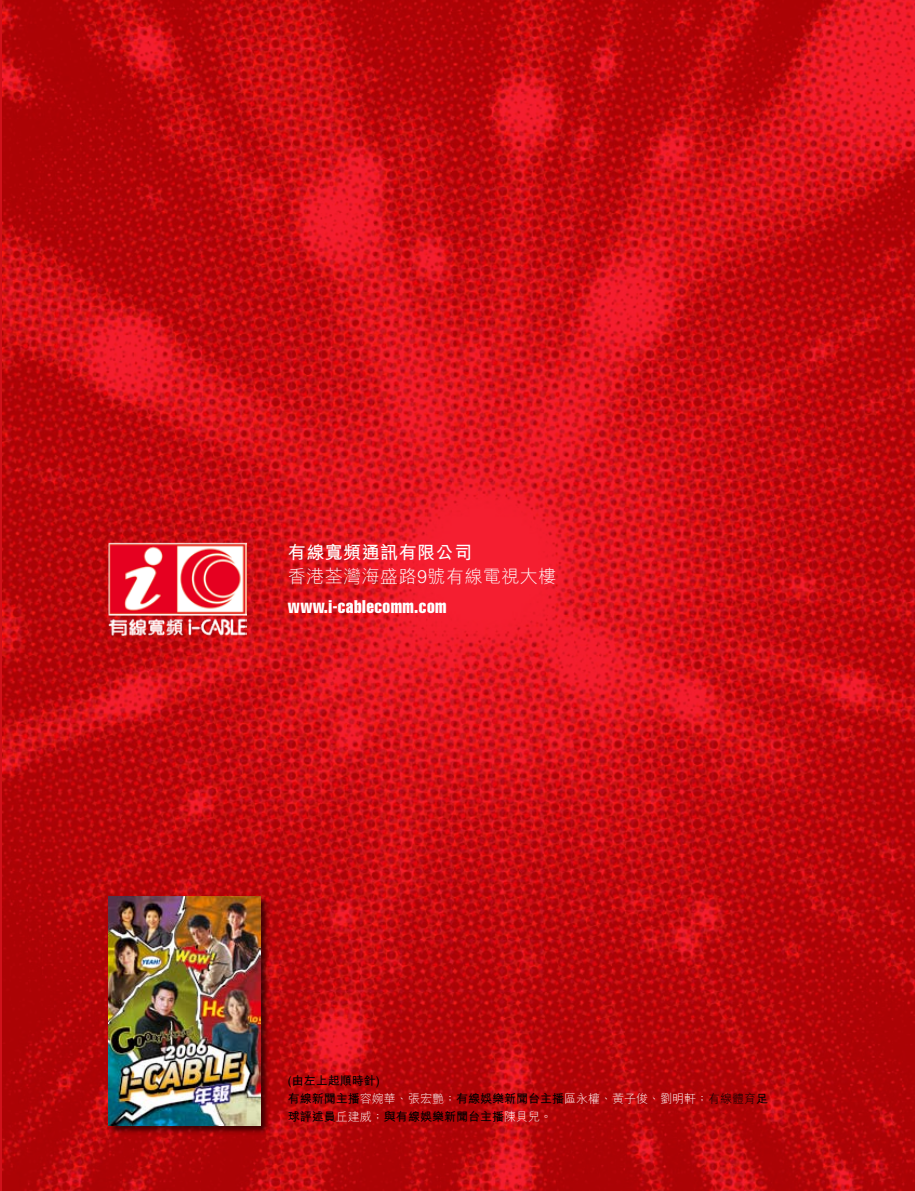
<style>
.page{position:relative;width:915px;height:1191px;background:#fff}
.page>*{position:absolute;margin:0;border:0;box-sizing:border-box;transform-origin:0 0}
.t1{font:extra-condensed 18px "Helvetica";letter-spacing:.025em;color:#fff}
.t2{font:300 18px "M Hei HK";letter-spacing:.025em;color:#fff}
.t3{font:700 18px "M Hei HK";letter-spacing:.025em;color:#fff}
.t4{font:700 12px/18px "M Hei HK";color:#000}
.s1{font-weight:300;color:#fff}
.s2{font-weight:300}
</style>
<div class="page">
<img style="left:2px;top:0;width:912px;height:1191px">
<img style="left:108px;top:542px;width:138px;height:94px">
<div style="left:108px;top:895px;width:162px;height:240px;background:#000;opacity:.6"></div>
<img style="left:109px;top:896px;width:152px;height:229px">
<h1 class="t3" style="left:288px;top:540px;width:186px">有線寬頻通訊有限公司</h1>
<h1 class="t2" style="left:288px;top:564px;width:270px">香港荃灣海盛路9號有線電視大樓</h1>
<h1 class="t1" style="left:288px;top:595px;width:160px">www.i-cablecomm.com</h1>
<p class="t4" style="left:288px;top:1070px;width:481px">(由左上起順時針)<br>有線新聞主播<span class="s1">容婉華、張宏艷；</span>有線娛樂新聞台主播<span class="s1">區永權、黃子俊、劉明軒；</span><span class="s2">有線體育</span>足球評述員<span class="s1">丘建威；</span>與有線娛樂新聞台主播<span class="s1">陳貝兒。</span></p>
</div>
